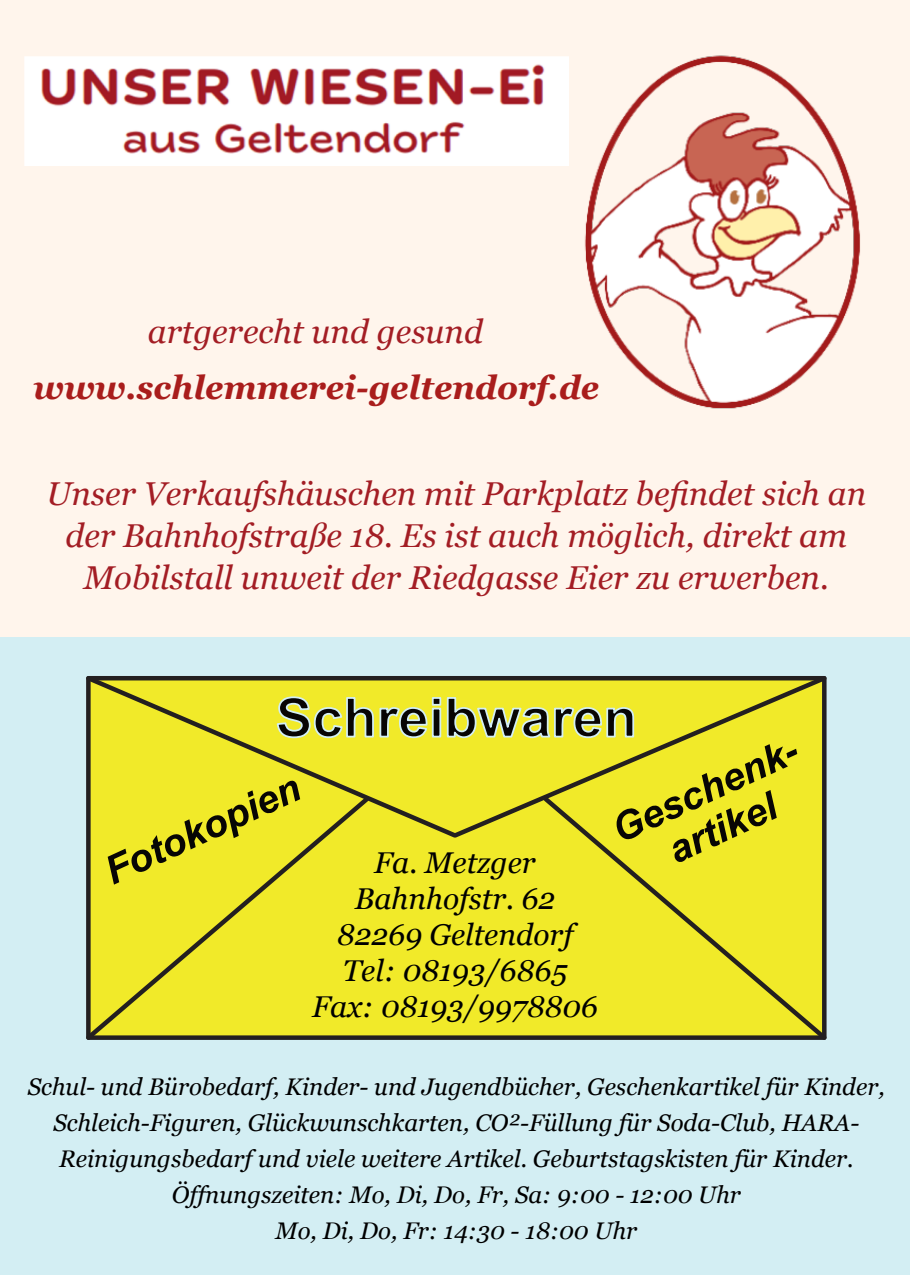
<style>
.page{position:relative;width:910px;height:1275px;background:#fff}
.page>*{position:absolute;margin:0;border:0;box-sizing:border-box;transform-origin:0 0}
.t1{font:italic 700 39px/42px "Arial";color:#070504;text-align:center}
.t2{font:italic 33px/42px "Georgia";color:#a31d24;text-align:center}
.t3{font:italic 700 33px "Georgia";color:#a91d1c}
.t4{font:italic 30px/36px "Georgia";color:#000;text-align:center}
.t5{font:italic 24px/36px "Georgia";color:#000;text-align:center}
</style>
<div class="page">
<div style="left:0;top:0;width:910px;height:637px;background:#fff5ec"></div>
<img style="left:569px;top:46px;width:312px;height:376px">
<img style="left:24px;top:57px;width:545px;height:108px">
<div style="left:0;top:637px;width:910px;height:638px;background:#d3eef3"></div>
<div style="left:86px;top:676px;width:740px;height:364px;background:#f1ea29;border:4px solid #231f20"></div>
<svg style="left:86px;top:676px;width:741px;height:162px"></svg>
<svg style="left:86px;top:793px;width:287px;height:247px"></svg>
<svg style="left:539px;top:793px;width:288px;height:247px"></svg>
<svg style="left:276px;top:695px;width:153px;height:44px"></svg>
<div style="left:432px;top:697px;width:9px;height:9px;background:#070504;border:2px solid #d3eef3"></div>
<div style="left:432px;top:708px;width:9px;height:29px;background:#070504;border:2px solid #d3eef3"></div>
<svg style="left:446px;top:696px;width:189px;height:43px"></svg>
<h2 class="t2" style="left:148px;top:313px;width:337px">artgerecht und gesund</h2>
<h2 class="t3" style="left:33px;top:374px;width:567px">www.schlemmerei-geltendorf.de</h2>
<h2 class="t2" style="left:47px;top:475px;width:821px">Unser Verkaufshäuschen mit Parkplatz befindet sich an der Bahnhofstraße 18. Es ist auch möglich, direkt am<br>Mobilstall unweit der Riedgasse Eier zu erwerben.</h2>
<h1 class="t1" style="left:100px;top:857px;width:212px;rotate:-25deg">Fotokopien</h1>
<p class="t4" style="left:312px;top:847px;width:287px">Fa. Metzger<br>Bahnhofstr. 62<br>82269 Geltendorf<br>Tel: 08193/6865<br>Fax: 08193/9978806</p>
<h1 class="t1" style="left:607px;top:816px;width:217px;rotate:-25deg">Geschenk&shy;artikel</h1>
<p class="t5" style="left:28px;top:1070px;width:859px">Schul- und Bürobedarf, Kinder- und Jugendbücher, Geschenkartikel für Kinder, Schleich-Figuren, Glückwunschkarten, CO²-Füllung für Soda-Club, HARA-Reinigungsbedarf und viele weitere Artikel. Geburtstagskisten für Kinder.<br>Öffnungszeiten: Mo, Di, Do, Fr, Sa: 9:00 - 12:00 Uhr<br>Mo, Di, Do, Fr: 14:30 - 18:00 Uhr</p>
</div>
